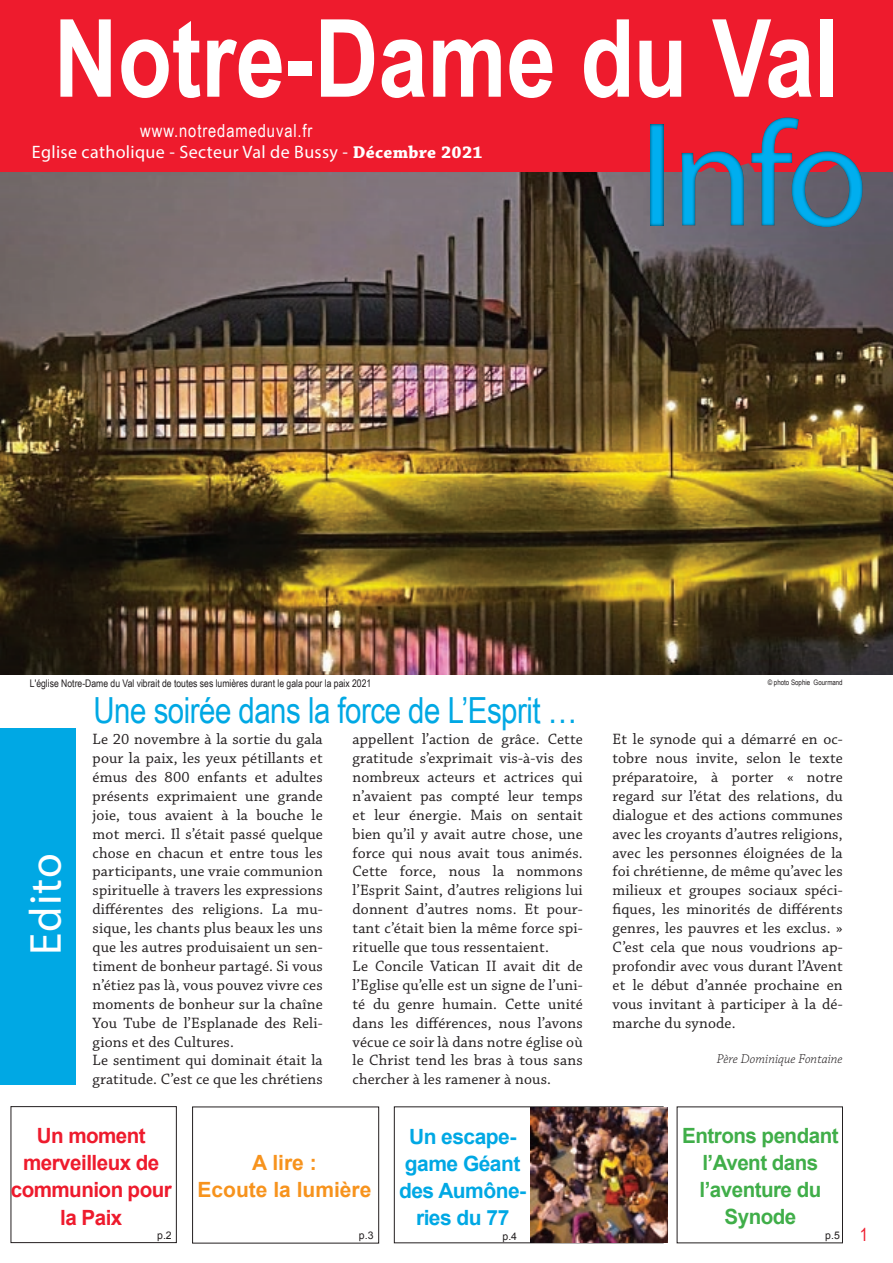
<style>
.page{position:relative;width:893px;height:1263px;background:#fff}
.page>*{position:absolute;margin:0;border:0;box-sizing:border-box;transform-origin:0 0}
.t1{font:150px "Myriad Pro";color:#00aeef}
.t2{font:700 108px "Arial Narrow";color:#fff}
.t3{font:45px "Myriad Pro";letter-spacing:.02em;color:#fff}
.t4{font:36px "Arial Narrow";letter-spacing:-.015em;color:#00a8e4}
.t5{font:700 21px/27px "Arial";letter-spacing:-.025em;color:#40ae49;text-align:center}
.t6{font:700 21px/27px "Arial";letter-spacing:-.025em;color:#ee1b2d;text-align:center}
.t7{font:700 21px/27px "Arial";letter-spacing:-.025em;color:#00a8e4;text-align:center}
.t8{font:700 21px/27px "Arial";color:#f7931d;text-align:center}
.t9{font:18px "Myriad Pro";letter-spacing:.02em;color:#fff}
.t10{font:18px "Arial Narrow";letter-spacing:.05em;color:#fff}
.t11{font:18px "Arial Narrow";color:#ee1b2d}
.t12{font:15.75px/18.9px "Chaparral Pro";letter-spacing:.01em;color:#231f20}
.t13{font:italic 300 13.5px "Chaparral Pro";color:#231f20}
.t14{font:10.5px "Arial Narrow";color:#231f20}
.t15{font:10.5px "Arial";color:#231f20}
.t16{font:7.5px "Arial Narrow";color:#231f20}
.s1{font-family:"Chaparral Pro";font-weight:700}
</style>
<div class="page">
<div style="left:192px;top:1107px;width:187px;height:136px;border:1px solid #231f20"></div>
<img style="left:0;top:172px;width:893px;height:503px">
<div style="left:0;top:0;width:893px;height:172px;background:#ee1b2d"></div>
<div style="left:0;top:728px;width:75px;height:356px;background:#00a8e4"></div>
<div style="left:11px;top:1106px;width:166px;height:137px;border:1px solid #231f20"></div>
<div style="left:394px;top:1106px;width:269px;height:137px;border:1px solid #231f20"></div>
<div style="left:603px;top:83px;width:290px;height:207px;background:#231f20;opacity:.75"></div>
<img style="left:531px;top:1108px;width:137px;height:134px">
<h2 class="t2" style="left:54px;top:-23px;width:787px">Notre-Dame du Val</h2>
<p class="t10" style="left:140px;top:118px;width:174px">www.notredameduval.fr</p>
<h1 class="t1" style="left:639px;top:83px;width:231px">Info</h1>
<p class="t9" style="left:32px;top:141px;width:452px">Eglise catholique - Secteur Val de Bussy - <span class="s1">Décembre 2021</span></p>
<p class="t14" style="left:30px;top:675px;width:343px">L'église Notre-Dame du Val vibrait de toutes ses lumières durant le gala pour la paix 2021</p>
<p class="t16" style="left:768px;top:677px;width:76px">© photo Sophie Gourmand</p>
<h3 class="t3" style="left:18px;top:954px;width:102px;rotate:-90deg">Edito</h3>
<h3 class="t4" style="left:94px;top:684px;width:485px">Une soirée dans la force de L’Esprit …</h3>
<p class="t12" style="left:93px;top:730px;width:232px">Le 20 novembre à la sortie du gala pour la paix, les yeux pétillants et émus des 800 enfants et adultes présents exprimaient une grande joie, tous avaient à la bouche le mot merci. Il s’était passé quelque chose en chacun et entre tous les participants, une vraie communion spirituelle à travers les expressions différentes des religions. La mu&shy;sique, les chants plus beaux les uns que les autres produisaient un sen&shy;timent de bonheur partagé. Si vous n’étiez pas là, vous pouvez vivre ces moments de bonheur sur la chaîne You Tube de l’Esplanade des Reli&shy;gions et des Cultures.<br>Le sentiment qui dominait était la gratitude. C’est ce que les chrétiens</p>
<p class="t12" style="left:353px;top:730px;width:232px">appellent l’action de grâce. Cette gratitude s’exprimait vis-à-vis des nombreux acteurs et actrices qui n’avaient pas compté leur temps et leur énergie. Mais on sentait bien qu’il y avait autre chose, une force qui nous avait tous animés.<br>Cette force, nous la nommons l’Esprit Saint, d’autres religions lui donnent d’autres noms. Et pour&shy;tant c’était bien la même force spi&shy;rituelle que tous ressentaient.<br>Le Concile Vatican II avait dit de l’Eglise qu’elle est un signe de l’uni&shy;té du genre humain. Cette unité dans les différences, nous l’avons vécue ce soir là dans notre église où le Christ tend les bras à tous sans chercher à les ramener à nous.</p>
<p class="t12" style="left:612px;top:730px;width:232px;text-align:justify">Et le synode qui a démarré en oc&shy;tobre nous invite, selon le texte préparatoire, à porter « notre regard sur l’état des relations, du dialogue et des actions communes avec les croyants d’autres religions, avec les personnes éloignées de la foi chrétienne, de même qu’avec les milieux et groupes sociaux spéci&shy;fiques, les minorités de différents genres, les pauvres et les exclus. » C’est cela que nous voudrions ap&shy;profondir avec vous durant l’Avent et le début d’année prochaine en vous invitant à participer à la dé&shy;marche du synode.</p>
<p class="t13" style="left:717px;top:1051px;width:127px">Père Dominique Fontaine</p>
<h3 class="t6" style="left:11px;top:1123px;width:163px">Un moment merveilleux de communion pour la Paix</h3>
<h3 class="t8" style="left:198px;top:1149px;width:175px">A lire :<br>Ecoute la lumière</h3>
<h3 class="t7" style="left:399px;top:1124px;width:128px">Un escape&shy;game Géant des Aumône&shy;ries du 77</h3>
<h3 class="t5" style="left:682px;top:1122px;width:158px">Entrons pendant l’Avent dans l’aventure du<br>Synode</h3>
<p class="t15" style="left:157px;top:1229px;width:16px">p.2</p>
<p class="t15" style="left:825px;top:1228px;width:16px">p.5</p>
<p class="t15" style="left:359px;top:1229px;width:16px">p.3</p>
<p class="t15" style="left:503px;top:1229px;width:16px">p.4</p>
<p class="t11" style="left:860px;top:1221px;width:10px">1</p>
</div>
